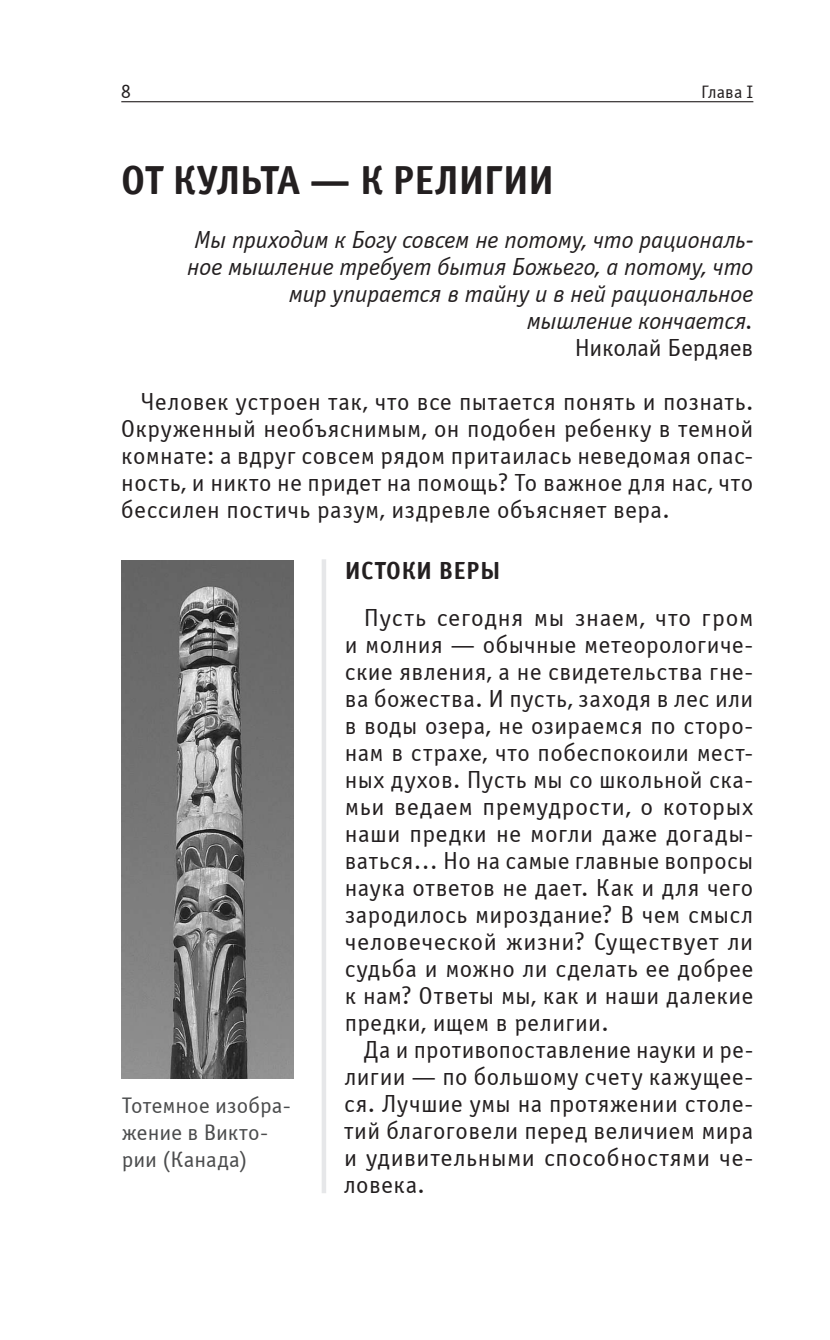
<style>
.page{position:relative;width:830px;height:1340px;background:#fff}
.page>*{position:absolute;margin:0;border:0;box-sizing:border-box;transform-origin:0 0}
.t1{font:700 40.5px "Officina Sans C";letter-spacing:-.02em;color:#231f20}
.t2{font:24.75px/27px "Officina Sans C";letter-spacing:.02em;color:#231f20;text-align:justify}
.t3{font:italic 24.75px/27px "Officina Sans C";letter-spacing:-.005em;color:#231f20;text-align:right}
.t4{font:700 24.75px "Officina Sans C";letter-spacing:.015em;color:#231f20}
.t5{font:22.5px/27px "Officina Sans C";letter-spacing:.005em;color:#4b4c4d}
.t6{font:20.25px "Officina Sans C";color:#231f20;scale:.95 1}
.t7{font:18px "Officina Sans C";letter-spacing:.01em;color:#231f20}
</style>
<div class="page">
<hr style="left:121px;top:101px;width:632px;height:1px;background:#231f20">
<div style="left:321px;top:559px;width:5px;height:634px;background:#e6e7e9"></div>
<img style="left:121px;top:560px;width:172px;height:518px">
<p class="t6" style="left:121px;top:83px;width:12px">8</p>
<p class="t7" style="left:700px;top:85px;width:54px">Глава I</p>
<h1 class="t1" style="left:121px;top:159px;width:434px">ОТ КУЛЬТА — К РЕЛИГИИ</h1>
<p class="t3" style="left:187px;top:228px;width:567px">Мы приходим к Богу совсем не потому, что рациональ&shy;ное мышление требует бытия Божьего, а потому, что мир упирается в тайну и в ней рациональное мышление кончается.</p>
<p class="t2" style="left:140px;top:323px;width:614px;line-height:54px;text-align:right">Николай Бердяев<br>Человек устроен так, что все пытается понять и познать.</p>
<p class="t2" style="left:121px;top:417px;width:633px">Окруженный необъяснимым, он подобен ребенку в темной комнате: а вдруг совсем рядом притаилась неведомая опас&shy;ность, и никто не придет на помощь? То важное для нас, что бессилен постичь разум, издревле объясняет вера.</p>
<p class="t4" style="left:344px;top:558px;width:157px">ИСТОКИ ВЕРЫ</p>
<p class="t2" style="left:344px;top:606px;width:410px;text-indent:19px">Пусть сегодня мы знаем, что гром и молния — обычные метеорологиче&shy;ские явления, а не свидетельства гне&shy;ва божества. И пусть, заходя в лес или в воды озера, не озираемся по сторо&shy;нам в страхе, что побеспокоили мест&shy;ных духов. Пусть мы со школьной ска&shy;мьи ведаем премудрости, о которых наши предки не могли даже догады&shy;ваться… Но на самые главные вопросы наука ответов не дает. Как и для чего зародилось мироздание? В чем смысл человеческой жизни? Существует ли судьба и можно ли сделать ее добрее к нам? Ответы мы, как и наши далекие предки, ищем в религии.</p>
<p class="t2" style="left:344px;top:1038px;width:410px;text-indent:20px">Да и противопоставление науки и ре&shy;лигии — по большому счету кажущее&shy;ся. Лучшие умы на протяжении столе&shy;тий благоговели перед величием мира и удивительными способностями че&shy;ловека.</p>
<p class="t5" style="left:122px;top:1093px;width:171px">Тотемное изобра&shy;жение в Викто&shy;рии (Канада)</p>
</div>
